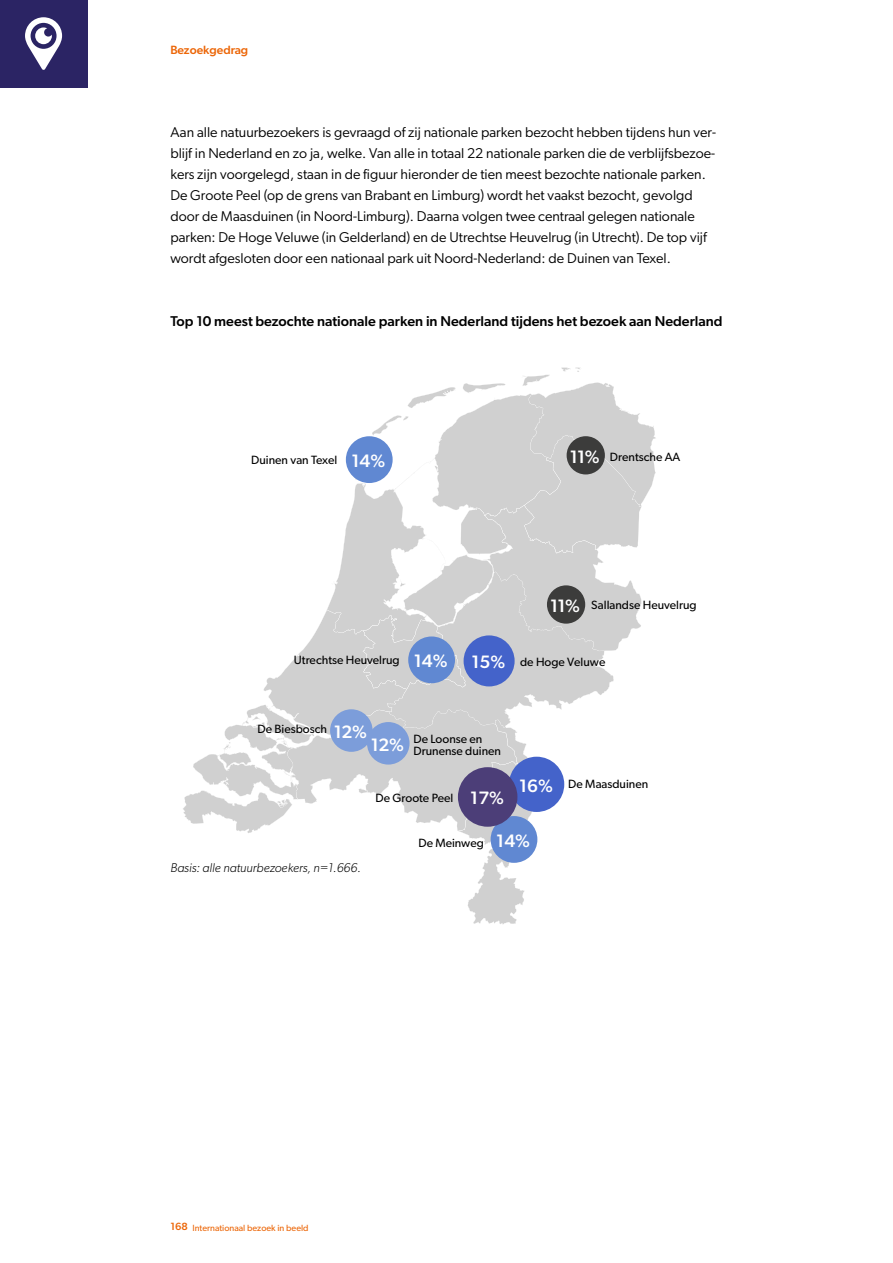
<style>
.page{position:relative;width:893px;height:1263px;background:#fff}
.page>*{position:absolute;margin:0;border:0;box-sizing:border-box;transform-origin:0 0}
.t1{font:500 18px "Gibson";color:#fff}
.t2{font:14.25px/21px "Gibson";color:#000}
.t3{font:500 14.25px "Gibson";color:#000}
.t4{font:italic 300 12.75px "Gibson";color:#000}
.t5{font:12px/12px "Gibson";color:#000}
.t6{font:500 12px "Gibson";color:#ec6608}
.t7{font:9px "Gibson";color:#ec6608}
.s1{font-weight:500;font-size:10.5px}
</style>
<div class="page">
<div style="left:0;top:0;width:87px;height:87px;background:#2b2464"></div>
<svg style="left:25px;top:17px;width:37px;height:53px"></svg>
<svg style="left:183px;top:367px;width:473px;height:557px"></svg>
<div style="left:464px;top:635px;width:51px;height:51px;background:#4463ca;border-radius:50%"></div>
<div style="left:408px;top:636px;width:47px;height:47px;background:#6088d2;border-radius:50%"></div>
<div style="left:367px;top:722px;width:43px;height:42px;background:#7c9dda;border-radius:50%"></div>
<div style="left:567px;top:436px;width:38px;height:38px;background:#3c3c3b;border-radius:50%"></div>
<div style="left:547px;top:585px;width:38px;height:39px;background:#3c3c3b;border-radius:50%"></div>
<div style="left:330px;top:709px;width:43px;height:43px;background:#7c9dda;border-radius:50%"></div>
<div style="left:346px;top:436px;width:47px;height:47px;background:#6088d2;border-radius:50%"></div>
<div style="left:509px;top:757px;width:55px;height:55px;background:#4463ca;border-radius:50%"></div>
<div style="left:491px;top:816px;width:46px;height:47px;background:#6088d2;border-radius:50%"></div>
<div style="left:458px;top:767px;width:59px;height:60px;background:#4c3e78;border-radius:50%"></div>
<p class="t6" style="left:170px;top:43px;width:79px">Bezoekgedrag</p>
<p class="t2" style="left:170px;top:122px;width:547px">Aan alle natuurbezoekers is gevraagd of zij nationale parken bezocht hebben tijdens hun ver&shy;blijf in Nederland en zo ja, welke. Van alle in totaal 22 nationale parken die de verblijfsbezoe&shy;kers zijn voorgelegd, staan in de figuur hieronder de tien meest bezochte nationale parken.<br>De Groote Peel (op de grens van Brabant en Limburg) wordt het vaakst bezocht, gevolgd door de Maasduinen (in Noord-Limburg). Daarna volgen twee centraal gelegen nationale parken: De Hoge Veluwe (in Gelderland) en de Utrechtse Heuvelrug (in Utrecht). De top vijf wordt afgesloten door een nationaal park uit Noord-Nederland: de Duinen van Texel.</p>
<p class="t3" style="left:170px;top:313px;width:554px">Top 10 meest bezochte nationale parken in Nederland tijdens het bezoek aan Nederland</p>
<p class="t5" style="left:251px;top:454px;width:88px">Duinen van Texel</p>
<p class="t1" style="left:351px;top:450px;width:35px">14%</p>
<p class="t1" style="left:570px;top:445px;width:31px">11%</p>
<p class="t5" style="left:610px;top:450px;width:72px">Drentsche AA</p>
<p class="t1" style="left:550px;top:595px;width:31px">11%</p>
<p class="t5" style="left:591px;top:599px;width:107px">Sallandse Heuvelrug</p>
<p class="t5" style="left:294px;top:654px;width:107px">Utrechtse Heuvelrug</p>
<p class="t1" style="left:414px;top:650px;width:35px">14%</p>
<p class="t1" style="left:471px;top:651px;width:35px">15%</p>
<p class="t5" style="left:520px;top:656px;width:87px">de Hoge Veluwe</p>
<p class="t5" style="left:258px;top:722px;width:71px">De Biesbosch</p>
<p class="t1" style="left:334px;top:721px;width:35px">12%</p>
<p class="t1" style="left:371px;top:733px;width:35px">12%</p>
<p class="t5" style="left:414px;top:733px;width:89px">De Loonse en<br>Drunense duinen</p>
<p class="t4" style="left:170px;top:860px;width:192px">Basis: alle natuurbezoekers, n=1.666.</p>
<p class="t1" style="left:519px;top:774px;width:35px">16%</p>
<p class="t1" style="left:470px;top:787px;width:35px">17%</p>
<p class="t5" style="left:376px;top:792px;width:79px">De Groote Peel</p>
<p class="t5" style="left:418px;top:836px;width:67px">De Meinweg</p>
<p class="t1" style="left:496px;top:830px;width:35px">14%</p>
<p class="t5" style="left:568px;top:778px;width:81px">De Maasduinen</p>
<p class="t7" style="left:170px;top:1222px;width:140px"><span class="s1">168</span> Internationaal bezoek in beeld</p>
</div>
